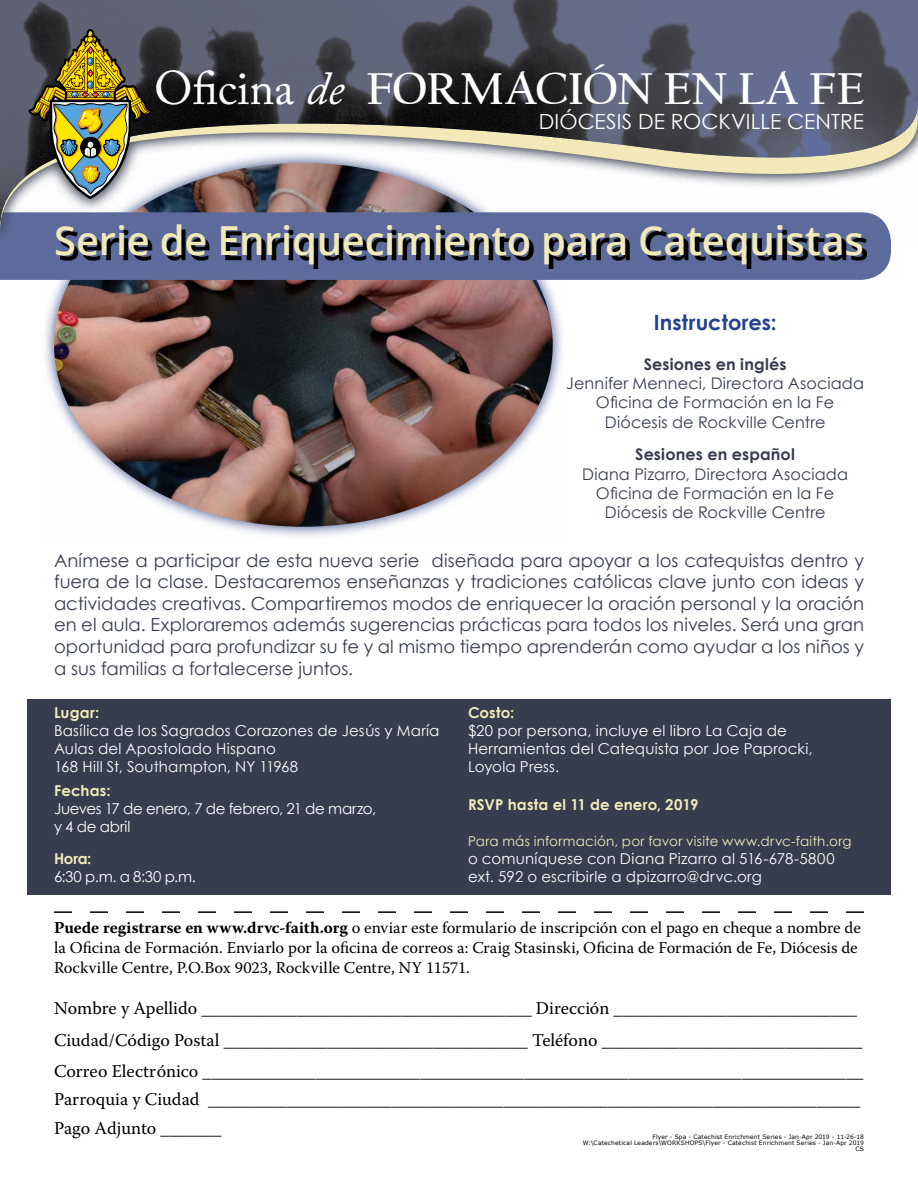
<style>
.page{position:relative;width:918px;height:1188px;background:#fff}
.page>*{position:absolute;margin:0;border:0;box-sizing:border-box;transform-origin:0 0}
.t1{font:700 46.8px "Californian FB";letter-spacing:-.01em;color:#fff}
.t2{font:600 40.05px "Open Sans";letter-spacing:-.01em;color:#f1eab8}
.t3{font:21px "Century Gothic";color:#fff}
.t4{font:700 21px "Century Gothic";letter-spacing:.005em;color:#25408f}
.t5{font:18px/21.6px "Century Gothic";letter-spacing:.005em;color:#373d4f;text-align:justify}
.t6{font:18px/31.5px "Warnock Pro";color:#000}
.t7{font:16.5px/19.8px "Warnock Pro";color:#000}
.t8{font:16.05px/19.2px "Century Gothic";letter-spacing:.01em;color:#373d4f;text-align:center}
.t9{font:700 16.05px "Century Gothic";letter-spacing:.01em;color:#373d4f}
.t10{font:15px/18px "Century Gothic";letter-spacing:.01em;color:#fff}
.t11{font:700 15px "Century Gothic";letter-spacing:.01em;color:#f1eab8}
.t12{font:15px/18px "Century Gothic";letter-spacing:-.02em;color:#fff}
.t13{font:13.5px "Century Gothic";letter-spacing:.015em;color:#f1eab8}
.t14{font:6px/6px "Verdana";letter-spacing:.025em;color:#000;text-align:right}
.s1{font-family:"Adobe Caslon Pro";font-weight:400}
.s2{font-family:"Adobe Caslon Pro";font-weight:400;font-style:italic}
.s3{font-weight:700}
</style>
<div class="page">
<svg style="left:44px;top:294px;width:519px;height:243px"></svg>
<img style="left:54px;top:280px;width:499px;height:247px">
<svg style="left:0;top:246px;width:891px;height:34px;background:#5f6e9d"></svg>
<svg style="left:60px;top:246px;width:807px;height:23px;background:#434e72"></svg>
<svg style="left:0;top:231px;width:891px;height:15px;background:#455075"></svg>
<img style="left:0;top:0;width:918px;height:228px">
<svg style="left:28px;top:29px;width:125px;height:170px;background:#827f5b"></svg>
<svg style="left:54px;top:911px;width:810px;height:2px"></svg>
<div style="left:27px;top:700px;width:864px;height:195px;background:#373d4f"></div>
<h1 class="t1" style="left:154px;top:62px;width:712px"><span class="s1">Oficina</span> <span class="s2">de</span> FORMACIÓN EN LA FE</h1>
<p class="t3" style="left:539px;top:107px;width:327px">DIÓCESIS DE ROCKVILLE CENTRE</p>
<h2 class="t2" style="left:54px;top:213px;width:812px">Serie de Enriquecimiento para Catequistas</h2>
<p class="t4" style="left:654px;top:307px;width:124px">Instructores:</p>
<p class="t9" style="left:644px;top:352px;width:144px">Sesiones en inglés</p>
<p class="t8" style="left:566px;top:374px;width:299px">Jennifer Menneci, Directora Asociada<br>Oficina de Formación en la Fe<br>Diócesis de Rockville Centre</p>
<p class="t9" style="left:635px;top:442px;width:161px">Sesiones en español</p>
<p class="t8" style="left:582px;top:464px;width:267px">Diana Pizarro, Directora Asociada<br>Oficina de Formación en la Fe<br>Diócesis de Rockville Centre</p>
<p class="t5" style="left:54px;top:549px;width:812px">Anímese a participar de esta nueva serie diseñada para apoyar a los catequistas dentro y fuera de la clase. Destacaremos enseñanzas y tradiciones católicas clave junto con ideas y actividades creativas. Compartiremos modos de enriquecer la oración personal y la oración en el aula. Exploraremos además sugerencias prácticas para todos los niveles. Será una gran oportunidad para profundizar su fe y al mismo tiempo aprenderán como ayudar a los niños y a sus familias a fortalecerse juntos.</p>
<p class="t11" style="left:54px;top:701px;width:47px">Lugar:</p>
<p class="t10" style="left:54px;top:721px;width:387px">Basílica de los Sagrados Corazones de Jesús y María<br>Aulas del Apostolado Hispano<br>168 Hill St, Southampton, NY 11968</p>
<p class="t11" style="left:54px;top:780px;width:58px">Fechas:</p>
<p class="t12" style="left:54px;top:800px;width:324px">Jueves 17 de enero, 7 de febrero, 21 de marzo, y 4 de abril</p>
<p class="t11" style="left:54px;top:847px;width:39px">Hora:</p>
<p class="t10" style="left:54px;top:867px;width:144px">6:30 p.m. a 8:30 p.m.</p>
<p class="t11" style="left:468px;top:701px;width:48px">Costo:</p>
<p class="t10" style="left:468px;top:721px;width:346px">$20 por persona, incluye el libro La Caja de<br>Herramientas del Catequista por Joe Paprocki,<br>Loyola Press.</p>
<p class="t11" style="left:468px;top:793px;width:232px">RSVP hasta el 11 de enero, 2019</p>
<p class="t13" style="left:468px;top:832px;width:385px">Para más información, por favor visite www.drvc-faith.org</p>
<p class="t10" style="left:468px;top:850px;width:368px">o comuníquese con Diana Pizarro al 516-678-5800 ext. 592 o escribirle a dpizarro@drvc.org</p>
<p class="t7" style="left:54px;top:918px;width:808px"><span class="s3">Puede registrarse en www.drvc-faith.org</span> o enviar este formulario de inscripción con el pago en cheque a nombre de la Oficina de Formación. Enviarlo por la oficina de correos a: Craig Stasinski, Oficina de Formación de Fe, Diócesis de<br>Rockville Centre, P.O.Box 9023, Rockville Centre, NY 11571.</p>
<p class="t6" style="left:54px;top:992px;width:811px">Nombre y Apellido ______________________________________ Dirección ____________________________<br>Ciudad/Código Postal ___________________________________ Teléfono ______________________________<br>Correo Electrónico ____________________________________________________________________________</p>
<p class="t6" style="left:54px;top:1085px;width:808px;line-height:28.5px">Parroquia y Ciudad ___________________________________________________________________________<br>Pago Adjunto _______</p>
<p class="t14" style="left:583px;top:1133px;width:283px">Flyer - Spa - Catechist Enrichment Series - Jan-Apr 2019 - 11-26-18<br>W:\Catechetical Leaders\WORKSHOPS\Flyer - Catechist Enrichment Series - Jan-Apr 2019<br>CS</p>
</div>
